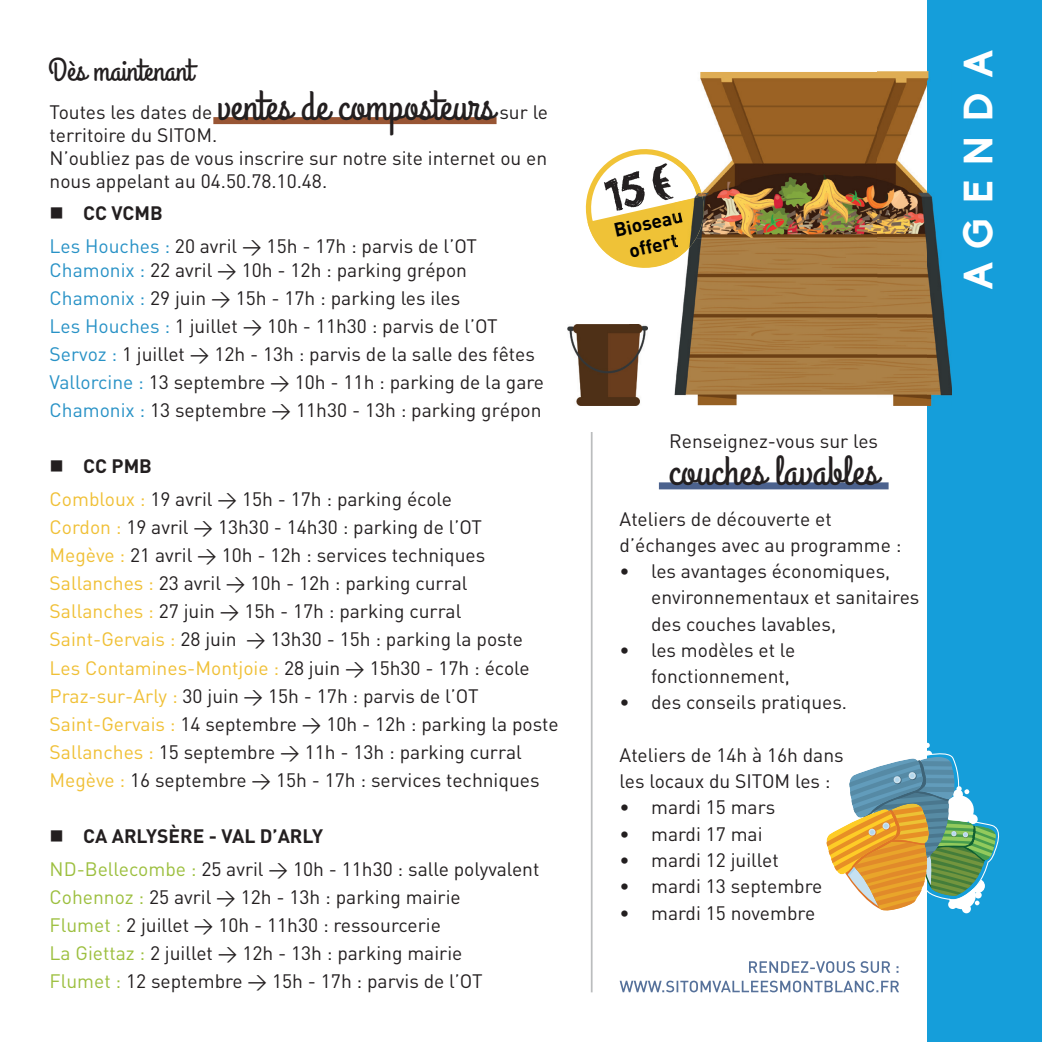
<style>
.page{position:relative;width:1042px;height:1042px;background:#fff}
.page>*{position:absolute;margin:0;border:0;box-sizing:border-box;transform-origin:0 0}
.t1{font:42px "Grand Hotel";color:#231f20}
.t2{font:700 40.25px "Biko";letter-spacing:.355em;color:#fff}
.t3{font:31.5px "Grand Hotel";color:#231f20}
.t4{font:19.25px/28px "DIN";color:#231f20}
.t5{font:700 19.25px/23.1px "DIN";color:#000001;text-align:center}
.s1{font-family:"Grand Hotel";font-size:42px}
.s2{font-weight:700}
.s3{color:#2892c6}
.s4{color:#f0c036}
.s5{color:#9cbf3e}
</style>
<div class="page">
<hr style="left:591px;top:432px;width:1px;height:560px;background:#bbbdbe">
<div style="left:928px;top:0;width:114px;height:1042px;background:#159eda"></div>
<div style="left:213px;top:117px;width:283px;height:7px;background:#985534"></div>
<svg style="left:585px;top:149px;width:89px;height:119px"></svg>
<img style="left:674px;top:72px;width:278px;height:333px">
<img style="left:674px;top:157px;width:28px;height:39px">
<img style="left:674px;top:196px;width:34px;height:64px">
<img style="left:674px;top:208px;width:10px;height:16px">
<img style="left:674px;top:233px;width:4px;height:15px">
<svg style="left:619px;top:980px;width:280px;height:12px"></svg>
<svg style="left:749px;top:961px;width:149px;height:12px"></svg>
<img style="left:568px;top:325px;width:79px;height:80px">
<div style="left:659px;top:482px;width:229px;height:7px;background:#4c628e"></div>
<svg style="left:826px;top:742px;width:174px;height:174px"></svg>
<h3 class="t3" style="left:48px;top:50px;width:146px">Dès maintenant</h3>
<h2 class="t2" style="left:954px;top:290px;width:242px;rotate:-90deg">AGENDA</h2>
<p class="t4" style="left:50px;top:100px;width:500px;line-height:23.1px">Toutes les dates de <span class="s1">ventes de composteurs</span> sur le territoire du SITOM.<br>N’oubliez pas de vous inscrire sur notre site internet ou en nous appelant au 04.50.78.10.48.</p>
<p class="t4" style="left:50px;top:197px;width:429px;line-height:33.1px">■ <span class="s2">CC VCMB<br></span><span class="s3">Les Houches :</span> 20 avril &gt; 15h - 17h : parvis de l’OT</p>
<p class="t4" style="left:50px;top:255px;width:496px"><span class="s3">Chamonix :</span> 22 avril &gt; 10h - 12h : parking grépon <span class="s3">Chamonix :</span> 29 juin &gt; 15h - 17h : parking les iles<br><span class="s3">Les Houches :</span> 1 juillet &gt; 10h - 11h30 : parvis de l’OT <span class="s3">Servoz :</span> 1 juillet &gt; 12h - 13h : parvis de la salle des fêtes <span class="s3">Vallorcine :</span> 13 septembre &gt; 10h - 11h : parking de la gare <span class="s3">Chamonix :</span> 13 septembre &gt; 11h30 - 13h : parking grépon</p>
<p class="t4" style="left:50px;top:449px;width:404px;line-height:33.1px">■ <span class="s2">CC PMB<br></span><span class="s4">Combloux :</span> 19 avril &gt; 15h - 17h : parking école</p>
<p class="t4" style="left:50px;top:513px;width:510px"><span class="s4">Cordon :</span> 19 avril &gt; 13h30 - 14h30 : parking de l’OT<br><span class="s4">Megève :</span> 21 avril &gt; 10h - 12h : services techniques <span class="s4">Sallanches :</span> 23 avril &gt; 10h - 12h : parking curral <span class="s4">Sallanches :</span> 27 juin &gt; 15h - 17h : parking curral <span class="s4">Saint-Gervais :</span> 28 juin &gt; 13h30 - 15h : parking la poste <span class="s4">Les Contamines-Montjoie :</span> 28 juin &gt; 15h30 - 17h : école <span class="s4">Praz-sur-Arly :</span> 30 juin &gt; 15h - 17h : parvis de l’OT <span class="s4">Saint-Gervais :</span> 14 septembre &gt; 10h - 12h : parking la poste <span class="s4">Sallanches :</span> 15 septembre &gt; 11h - 13h : parking curral <span class="s4">Megève :</span> 16 septembre &gt; 15h - 17h : services techniques</p>
<p class="t4" style="left:50px;top:819px;width:491px;line-height:33.1px">■ <span class="s2">CA ARLYSÈRE - VAL D’ARLY<br></span><span class="s5">ND-Bellecombe :</span> 25 avril &gt; 10h - 11h30 : salle polyvalent</p>
<p class="t4" style="left:50px;top:883px;width:434px"><span class="s5">Cohennoz :</span> 25 avril &gt; 12h - 13h : parking mairie <span class="s5">Flumet :</span> 2 juillet &gt; 10h - 11h30 : ressourcerie<br><span class="s5">La Giettaz :</span> 2 juillet &gt; 12h - 13h : parking mairie <span class="s5">Flumet :</span> 12 septembre &gt; 15h - 17h : parvis de l’OT</p>
<p class="t5" style="left:611px;top:219px;width:71px;rotate:-13deg">B ioseau offert</p>
<p class="t4" style="left:669px;top:426px;width:210px">Renseignez-vous sur les</p>
<h1 class="t1" style="left:669px;top:445px;width:211px">couches lavables</h1>
<p class="t4" style="left:619px;top:505px;width:283px;line-height:26.2px">Ateliers de découverte et d’échanges avec au programme :</p>
<p class="t4" style="left:651px;top:558px;width:270px;line-height:26.2px;text-indent:-31px">• les avantages économiques, environnementaux et sanitaires des couches lavables,</p>
<p class="t4" style="left:619px;top:636px;width:177px;line-height:26.2px;text-align:right">• les modèles et le fonctionnement,</p>
<p class="t4" style="left:619px;top:688px;width:229px">• des conseils pratiques.</p>
<p class="t4" style="left:619px;top:741px;width:226px;line-height:26.2px">Ateliers de 14h à 16h dans les locaux du SITOM les :</p>
<p class="t4" style="left:619px;top:793px;width:157px">• mardi 15 mars</p>
<p class="t4" style="left:619px;top:819px;width:144px">• mardi 17 mai</p>
<p class="t4" style="left:619px;top:845px;width:161px">• mardi 12 juillet</p>
<p class="t4" style="left:619px;top:872px;width:204px">• mardi 13 septembre</p>
<p class="t4" style="left:619px;top:898px;width:197px">• mardi 15 novembre</p>
</div>
